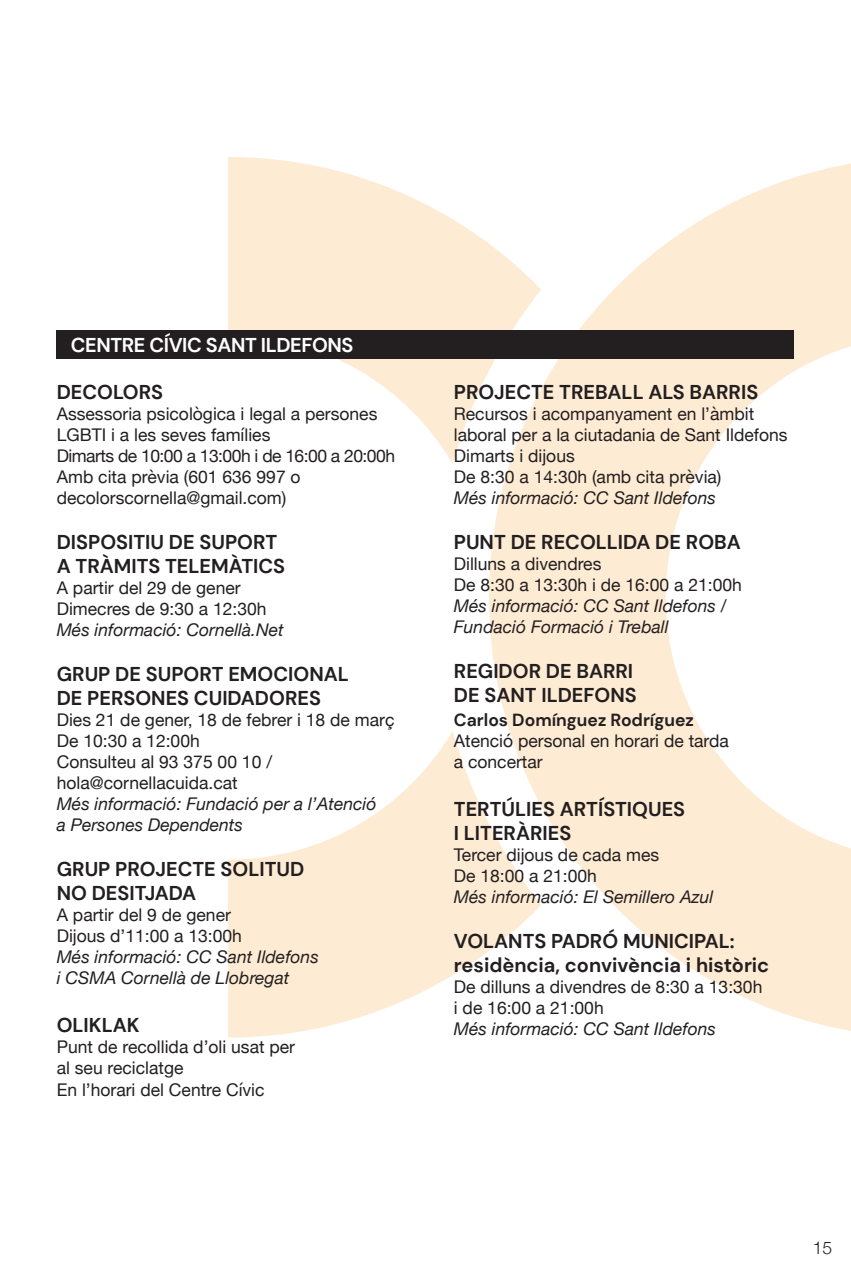
<style>
.page{position:relative;width:851px;height:1276px;background:#fff}
.page>*{position:absolute;margin:0;border:0;box-sizing:border-box;transform-origin:0 0}
.t1{font:700 20px/24px "DM Sans";color:#231f20}
.t2{font:700 20px "DM Sans";letter-spacing:-.02em;color:#fff}
.t3{font:17.5px/21px "Helvetica Neue";color:#231f20}
.t4{font:italic 17.5px/21px "Helvetica Neue";color:#231f20}
.t5{font:17.5px "Helvetica Neue";letter-spacing:-.03em;color:#231f20}
.t6{font:700 17.5px "DM Sans";color:#231f20}
.t7{font:300 17.5px "Helvetica Neue";color:#231f20}
.s1{font-style:normal}
</style>
<div class="page">
<svg style="left:541px;top:164px;width:309px;height:867px;fill:#feebd3"></svg>
<svg style="left:228px;top:157px;width:313px;height:880px"></svg>
<div style="left:57px;top:330px;width:737px;height:29px;background:#231f20"></div>
<p class="t2" style="left:71px;top:333px;width:284px">CENTRE CÍVIC SANT ILDEFONS</p>
<p class="t1" style="left:57px;top:380px;width:108px">DECOLORS</p>
<p class="t3" style="left:57px;top:404px;width:322px">Assessoria psicològica i legal a persones<br>LGBTI i a les seves famílies</p>
<p class="t5" style="left:57px;top:443px;width:340px">Dimarts de 10:00 a 13:00h i de 16:00 a 20:00h</p>
<p class="t3" style="left:57px;top:467px;width:245px">Amb cita prèvia (601 636 997 o decolorscornella@gmail.com)</p>
<p class="t1" style="left:57px;top:530px;width:230px">DISPOSITIU DE SUPORT<br>A TRÀMITS TELEMÀTICS</p>
<p class="t3" style="left:57px;top:578px;width:185px">A partir del 29 de gener</p>
<p class="t3" style="left:57px;top:599px;width:211px">Dimecres de 9:30 a 12:30h</p>
<p class="t4" style="left:57px;top:620px;width:228px">Més informació: Cornellà.Net</p>
<p class="t1" style="left:57px;top:662px;width:293px">GRUP DE SUPORT EMOCIONAL<br>DE PERSONES CUIDADORES</p>
<p class="t3" style="left:57px;top:710px;width:339px">Dies 21 de gener, 18 de febrer i 18 de març</p>
<p class="t3" style="left:57px;top:731px;width:145px">De 10:30 a 12:00h</p>
<p class="t4" style="left:57px;top:752px;width:321px"><span class="s1">Consulteu al 93 375 00 10 / hola@cornellacuida.cat<br></span>Més informació: Fundació per a l’Atenció a Persones Dependents</p>
<p class="t1" style="left:57px;top:857px;width:249px">GRUP PROJECTE SOLITUD<br>NO DESITJADA</p>
<p class="t3" style="left:57px;top:905px;width:176px">A partir del 9 de gener</p>
<p class="t4" style="left:57px;top:926px;width:263px"><span class="s1">Dijous d’11:00 a 13:00h<br></span>Més informació: CC Sant Ildefons i CSMA Cornellà de Llobregat</p>
<p class="t1" style="left:57px;top:1013px;width:84px">OLIKLAK</p>
<p class="t3" style="left:57px;top:1037px;width:240px">Punt de recollida d’oli usat per al seu reciclatge</p>
<p class="t3" style="left:57px;top:1079px;width:209px">En l’horari del Centre Cívic</p>
<p class="t1" style="left:454px;top:380px;width:306px">PROJECTE TREBALL ALS BARRIS</p>
<p class="t3" style="left:454px;top:404px;width:335px">Recursos i acompanyament en l’àmbit laboral per a la ciutadania de Sant Ildefons</p>
<p class="t3" style="left:454px;top:446px;width:122px">Dimarts i dijous</p>
<p class="t3" style="left:454px;top:467px;width:269px">De 8:30 a 14:30h (amb cita prèvia)</p>
<p class="t4" style="left:454px;top:488px;width:263px">Més informació: CC Sant Ildefons</p>
<p class="t1" style="left:454px;top:530px;width:288px">PUNT DE RECOLLIDA DE ROBA</p>
<p class="t3" style="left:454px;top:554px;width:149px">Dilluns a divendres</p>
<p class="t3" style="left:454px;top:575px;width:289px">De 8:30 a 13:30h i de 16:00 a 21:00h</p>
<p class="t4" style="left:454px;top:596px;width:274px">Més informació: CC Sant Ildefons /<br>Fundació Formació i Treball</p>
<p class="t1" style="left:454px;top:659px;width:184px">REGIDOR DE BARRI<br>DE SANT ILDEFONS</p>
<p class="t6" style="left:454px;top:709px;width:241px">Carlos Domínguez Rodríguez</p>
<p class="t3" style="left:454px;top:731px;width:276px">Atenció personal en horari de tarda a concertar</p>
<p class="t1" style="left:454px;top:797px;width:233px">TERTÚLIES ARTÍSTIQUES<br>I LITERÀRIES</p>
<p class="t3" style="left:454px;top:845px;width:207px">Tercer dijous de cada mes</p>
<p class="t3" style="left:454px;top:866px;width:145px">De 18:00 a 21:00h</p>
<p class="t4" style="left:454px;top:887px;width:261px">Més informació: El Semillero Azul</p>
<p class="t1" style="left:454px;top:929px;width:317px">VOLANTS PADRÓ MUNICIPAL: residència, convivència i històric</p>
<p class="t3" style="left:454px;top:977px;width:310px">De dilluns a divendres de 8:30 a 13:30h i de 16:00 a 21:00h</p>
<p class="t4" style="left:454px;top:1019px;width:263px">Més informació: CC Sant Ildefons</p>
<p class="t7" style="left:812px;top:1233px;width:21px">15</p>
</div>
